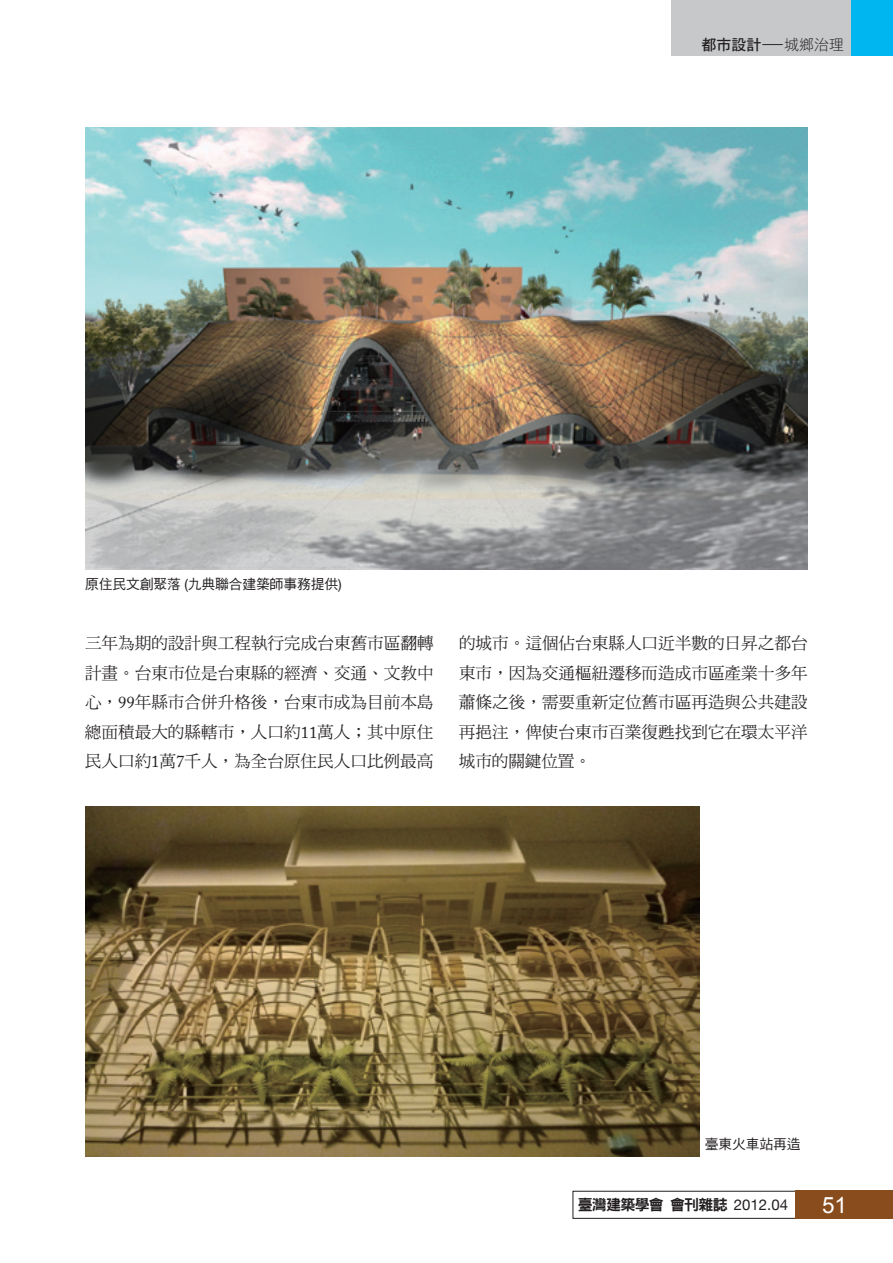
<style>
.page{position:relative;width:893px;height:1263px;background:#fff}
.page>*{position:absolute;margin:0;border:0;box-sizing:border-box;transform-origin:0 0}
.t1{font:22.5px "Arial";color:#fff}
.t2{font:16.65px/29.4px "DF Ming Std W5";letter-spacing:-.005em;color:#231f20;text-align:justify}
.t3{font:15px "DF Hei Std W9";letter-spacing:-.05em;color:#231f20}
.t4{font:15px "DF Hei Std W7";color:#231f20}
.t5{font:13.8px "DF Hei Std W5";letter-spacing:-.01em;color:#231f20}
.s1{font-family:"Helvetica Neue"}
.s2{font-family:"DF Hei Std W5"}
.s3{font-family:"DF Hei Std W3"}
.s4{font-family:"Adobe Caslon Pro"}
</style>
<div class="page">
<svg style="left:573px;top:1191px;width:223px;height:27px"></svg>
<div style="left:796px;top:1191px;width:97px;height:28px;background:#894c1d"></div>
<div style="left:672px;top:0;width:221px;height:55px;background:#c7c8ca"></div>
<div style="left:852px;top:0;width:41px;height:55px;background:#00b6f0"></div>
<img style="left:85px;top:128px;width:723px;height:442px">
<img style="left:85px;top:806px;width:614px;height:351px">
<p class="t5" style="left:85px;top:576px;width:258px">原住民文創聚落 <span class="s1">(</span>九典聯合建築師事務提供<span class="s1">)</span></p>
<p class="t4" style="left:702px;top:37px;width:144px">都市設計<span class="s2">—</span><span class="s3">城鄉治理</span></p>
<p class="t2" style="left:85px;top:628px;width:350px">三年為期的設計與工程執行完成台東舊市區翻轉計畫。台東市位是台東縣的經濟、交通、文教中心，<span class="s4">99</span>年縣市合併升格後，台東市成為目前本島總面積最大的縣轄市，人口約<span class="s4">11</span>萬人；其中原住民人口約<span class="s4">1</span>萬<span class="s4">7</span>千人，為全台原住民人口比例最高</p>
<p class="t2" style="left:459px;top:628px;width:350px">的城市。這個佔台東縣人口近半數的日昇之都台東市，因為交通樞紐遷移而造成市區產業十多年蕭條之後，需要重新定位舊市區再造與公共建設再挹注，俾使台東市百業復甦找到它在環太平洋城市的關鍵位置。</p>
<p class="t5" style="left:705px;top:1136px;width:97px">臺東火車站再造</p>
<p class="t3" style="left:578px;top:1196px;width:212px">臺灣建築學會會刊雜誌 <span class="s1">2012.04</span></p>
<p class="t1" style="left:822px;top:1190px;width:26px">51</p>
</div>
